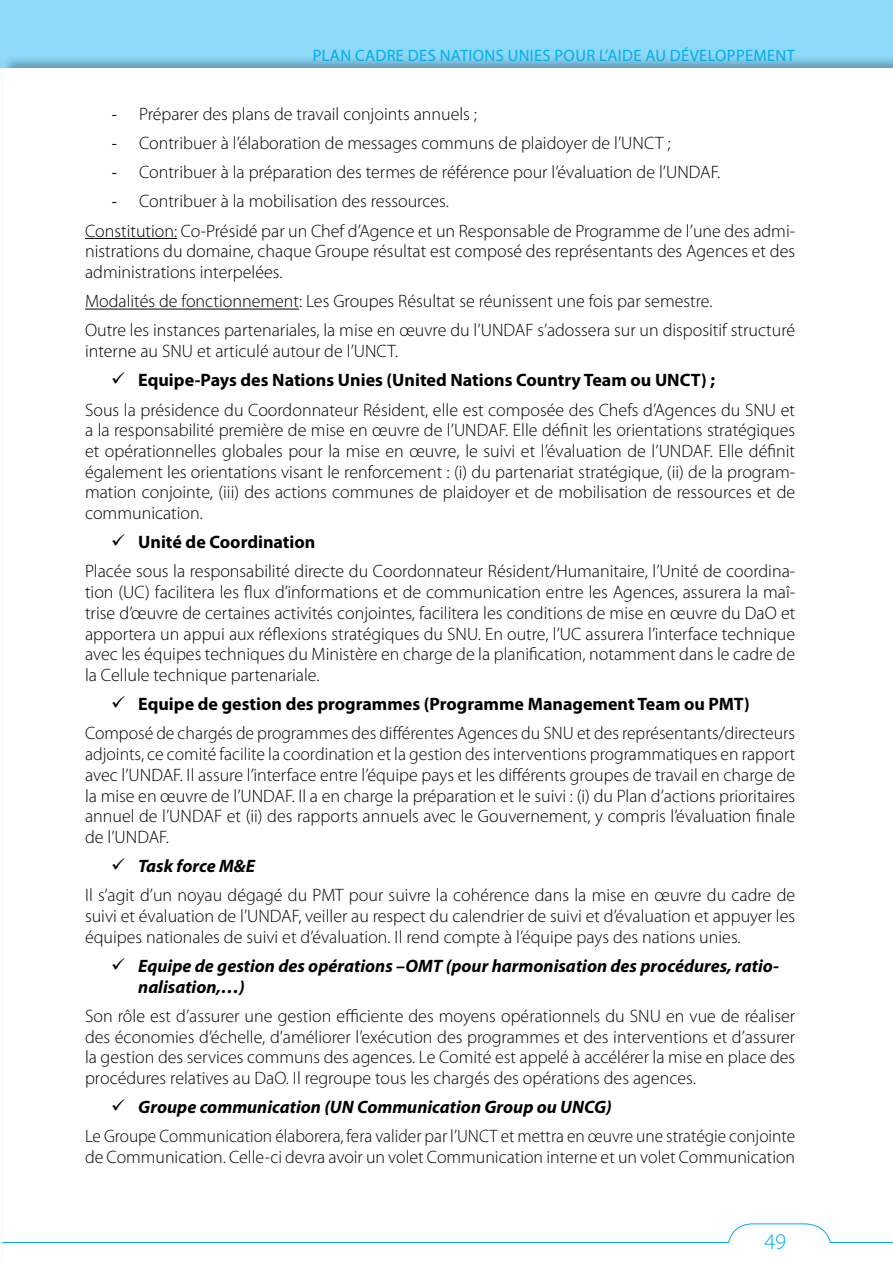
<style>
.page{position:relative;width:893px;height:1263px;background:#8ed8f8}
.page>*{position:absolute;margin:0;border:0;box-sizing:border-box;transform-origin:0 0}
.t1{font:300 22.5px "Myriad Pro";color:#00aeef}
.t2{font:300 18px/20.7px "Myriad Pro";color:#000}
.t3{font:italic 700 18px/20.7px "Myriad Pro";color:#000}
.t4{font:16.5px "Myriad Pro";letter-spacing:.02em;color:#00aeef}
.s1{font-family:"Franklin Gothic";font-weight:400}
.s2{font-weight:700}
.s3{font-weight:700;font-style:italic}
</style>
<div class="page">
<div style="left:0;top:68px;width:893px;height:1195px;background:#fff"></div>
<p class="t4" style="left:313px;top:46px;width:484px">PLAN CADRE DES NATIONS UNIES POUR L’AIDE AU DÉVELOPPEMENT</p>
<p class="t2" style="left:112px;top:104px;width:367px"><span class="s1">-</span> Préparer des plans de travail conjoints annuels ;</p>
<p class="t2" style="left:112px;top:133px;width:560px"><span class="s1">-</span> Contribuer à l’élaboration de messages communs de plaidoyer de l’UNCT ;</p>
<p class="t2" style="left:112px;top:162px;width:610px"><span class="s1">-</span> Contribuer à la préparation des termes de référence pour l’évaluation de l’UNDAF.</p>
<p class="t2" style="left:85px;top:187px;width:712px;line-height:29.2px;text-indent:27px"><span class="s1">-</span> Contribuer à la mobilisation des ressources.<br>Constitution: Co-Présidé par un Chef d’Agence et un Responsable de Programme de l’une des admi-</p>
<p class="t2" style="left:85px;top:241px;width:712px">nistrations du domaine, chaque Groupe résultat est composé des représentants des Agences et des administrations interpelées.</p>
<p class="t2" style="left:85px;top:287px;width:712px;line-height:29.2px">Modalités de fonctionnement: Les Groupes Résultat se réunissent une fois par semestre.<br>Outre les instances partenariales, la mise en œuvre du l’UNDAF s’adossera sur un dispositif structuré</p>
<p class="t2" style="left:85px;top:341px;width:315px">interne au SNU et articulé autour de l’UNCT.</p>
<p class="t2" style="left:85px;top:366px;width:711px;line-height:29.2px;text-indent:26px">✓ <span class="s2">Equipe-Pays des Nations Unies (United Nations Country Team ou UNCT) ;<br></span>Sous la présidence du Coordonnateur Résident, elle est composée des Chefs d’Agences du SNU et</p>
<p class="t2" style="left:85px;top:420px;width:712px;text-align:justify">a la responsabilité première de mise en œuvre de l’UNDAF. Elle définit les orientations stratégiques et opérationnelles globales pour la mise en œuvre, le suivi et l’évaluation de l’UNDAF. Elle définit également les orientations visant le renforcement : (i) du partenariat stratégique, (ii) de la program&shy;mation conjointe, (iii) des actions communes de plaidoyer et de mobilisation de ressources et de communication.</p>
<p class="t2" style="left:85px;top:528px;width:712px;line-height:29.2px;text-indent:26px">✓ <span class="s2">Unité de Coordination<br></span>Placée sous la responsabilité directe du Coordonnateur Résident/Humanitaire, l’Unité de coordina-</p>
<p class="t2" style="left:85px;top:582px;width:712px;text-align:justify">tion (UC) facilitera les flux d’informations et de communication entre les Agences, assurera la maî&shy;trise d’œuvre de certaines activités conjointes, facilitera les conditions de mise en œuvre du DaO et apportera un appui aux réflexions stratégiques du SNU. En outre, l’UC assurera l’interface technique avec les équipes techniques du Ministère en charge de la planification, notamment dans le cadre de la Cellule technique partenariale.</p>
<p class="t2" style="left:85px;top:690px;width:712px;line-height:29.2px;text-indent:26px">✓ <span class="s2">Equipe de gestion des programmes (Programme Management Team ou PMT)<br></span>Composé de chargés de programmes des différentes Agences du SNU et des représentants/directeurs</p>
<p class="t2" style="left:85px;top:744px;width:712px;text-align:justify">adjoints, ce comité facilite la coordination et la gestion des interventions programmatiques en rapport avec l’UNDAF. Il assure l’interface entre l’équipe pays et les différents groupes de travail en charge de la mise en œuvre de l’UNDAF. Il a en charge la préparation et le suivi : (i) du Plan d’actions prioritaires annuel de l’UNDAF et (ii) des rapports annuels avec le Gouvernement, y compris l’évaluation finale de l’UNDAF.</p>
<p class="t2" style="left:85px;top:852px;width:712px;line-height:29.2px;text-indent:26px">✓ <span class="s3">Task force M&amp;E<br></span>Il s’agit d’un noyau dégagé du PMT pour suivre la cohérence dans la mise en œuvre du cadre de</p>
<p class="t2" style="left:85px;top:906px;width:712px">suivi et évaluation de l’UNDAF, veiller au respect du calendrier de suivi et d’évaluation et appuyer les équipes nationales de suivi et d’évaluation. Il rend compte à l’équipe pays des nations unies.</p>
<p class="t3" style="left:138px;top:955px;width:642px;text-indent:-27px">✓ Equipe de gestion des opérations –OMT (pour harmonisation des procédures, ratio&shy;nalisation,…)</p>
<p class="t2" style="left:85px;top:1006px;width:712px;text-align:justify">Son rôle est d’assurer une gestion efficiente des moyens opérationnels du SNU en vue de réaliser des économies d’échelle, d’améliorer l’exécution des programmes et des interventions et d’assurer la gestion des services communs des agences. Le Comité est appelé à accélérer la mise en place des procédures relatives au DaO. Il regroupe tous les chargés des opérations des agences.</p>
<p class="t2" style="left:85px;top:1093px;width:712px;line-height:29.2px;text-indent:26px">✓ <span class="s3">Groupe communication (UN Communication Group ou UNCG)<br></span>Le Groupe Communication élaborera, fera valider par l’UNCT et mettra en œuvre une stratégie conjointe</p>
<p class="t2" style="left:85px;top:1147px;width:712px">de Communication. Celle-ci devra avoir un volet Communication interne et un volet Communication</p>
<p class="t1" style="left:764px;top:1229px;width:23px">49</p>
</div>
